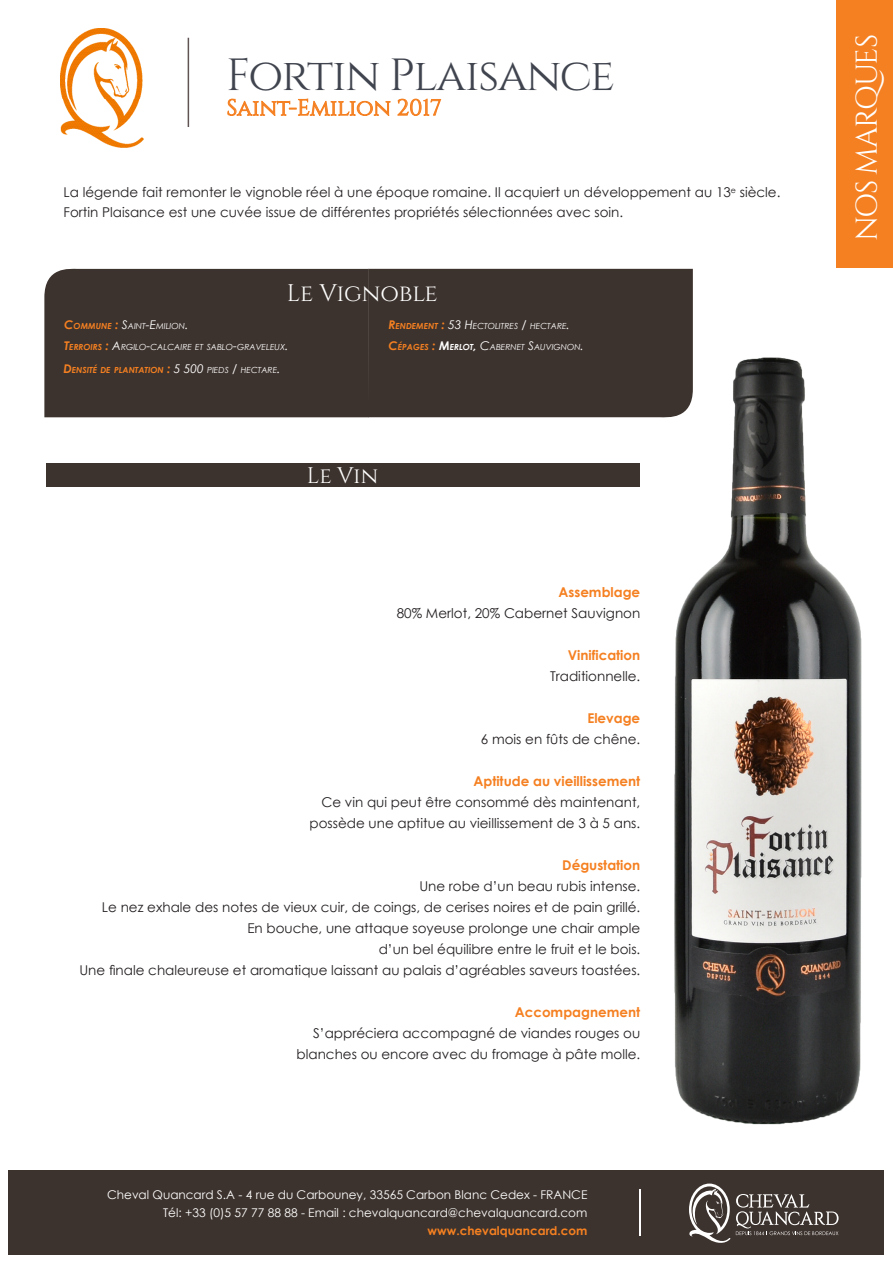
<style>
.page{position:relative;width:893px;height:1263px;background:#fff}
.page>*{position:absolute;margin:0;border:0;box-sizing:border-box;transform-origin:0 0}
.t1{font:45px "Cinzel";letter-spacing:-.03em;color:#40444e}
.t2{font:30px "Cinzel";letter-spacing:-.055em;color:#fff}
.t3{font:24px "Cinzel";letter-spacing:-.01em;color:#fff}
.t4{font:22.5px "Cinzel";color:#f58021}
.t5{font:22.5px "Cinzel";color:#fff}
.t6{font:13.5px "Century Gothic";color:#231f20}
.t7{font:700 13.5px "Century Gothic";color:#f58021}
.t8{font:12px "Century Gothic";color:#fff}
.t9{font:700 12px "Century Gothic";color:#f58021}
.t10{font:italic 8.4px "Century Gothic";color:#fff}
.t11{font:italic 700 8.4px "Century Gothic";color:#f58021}
.s1{font-weight:700;font-size:12px;color:#f58021}
.s2{font-weight:700;color:#f58021}
.s3{font-size:12px}
.s4{font-weight:400;font-size:12px;color:#fff}
.s5{font-weight:400;color:#fff}
.s6{font-weight:700;font-size:12px}
.s7{font-weight:700}
</style>
<div class="page">
<div style="left:9px;top:1170px;width:875px;height:84px;background:#3d332e"></div>
<svg style="left:227px;top:98px;width:164px;height:18px"></svg>
<svg style="left:397px;top:98px;width:45px;height:18px"></svg>
<img style="left:61px;top:29px;width:82px;height:118px">
<div style="left:46px;top:464px;width:593px;height:23px;background:#3d332e"></div>
<div style="left:368px;top:269px;width:325px;height:149px;background:#3d332e"></div>
<div style="left:44px;top:268px;width:325px;height:149px;background:#3d332e"></div>
<svg style="left:689px;top:1183px;width:41px;height:60px"></svg>
<svg style="left:736px;top:1194px;width:102px;height:41px"></svg>
<hr style="left:639px;top:1189px;width:1px;height:46px;background:#fff">
<hr style="left:188px;top:38px;width:1px;height:89px;background:#615353">
<img style="left:663px;top:357px;width:199px;height:768px">
<div style="left:837px;top:0;width:56px;height:267px;background:#f58021"></div>
<p class="t1" style="left:226px;top:48px;width:390px">Fortin Plaisance</p>
<p class="t4" style="left:227px;top:95px;width:216px">Saint-Emilion 2017</p>
<p class="t6" style="left:63px;top:183px;width:718px">La légende fait remonter le vignoble réel à une époque romaine. Il acquiert un développement au 13<sup>e</sup> siècle.</p>
<p class="t6" style="left:63px;top:202px;width:561px">Fortin Plaisance est une cuvée issue de différentes propriétés sélectionnées avec soin.</p>
<p class="t3" style="left:287px;top:279px;width:153px">Le Vignoble</p>
<p class="t10" style="left:64px;top:321px;width:126px"><span class="s1">C</span><span class="s2">OMMUNE</span> <span class="s1">:</span> <span class="s3">S</span>AINT<span class="s3">-E</span>MILION<span class="s3">.</span></p>
<p class="t11" style="left:63px;top:364px;width:219px"><span class="s3">D</span>ENSITÉ DE PLANTATION <span class="s3">:</span> <span class="s4">5 500</span> <span class="s5">PIEDS</span> <span class="s4">/</span> <span class="s5">HECTARE</span><span class="s4">.</span></p>
<p class="t10" style="left:64px;top:342px;width:226px"><span class="s1">T</span><span class="s2">ERROIRS</span> <span class="s1">:</span> <span class="s3">A</span>RGILO<span class="s3">-</span>CALCAIRE ET SABLO<span class="s3">-</span>GRAVELEUX<span class="s3">.</span></p>
<p class="t10" style="left:388px;top:321px;width:183px"><span class="s1">R</span><span class="s2">ENDEMENT</span> <span class="s1">:</span> <span class="s3">53 H</span>ECTOLITRES <span class="s3">/</span> HECTARE<span class="s3">.</span></p>
<p class="t10" style="left:388px;top:342px;width:197px"><span class="s1">C</span><span class="s2">ÉPAGES</span> <span class="s1">:</span> <span class="s6">M</span><span class="s7">ERLOT</span><span class="s6">,</span> <span class="s3">C</span>ABERNET <span class="s3">S</span>AUVIGNON<span class="s3">.</span></p>
<p class="t5" style="left:307px;top:462px;width:73px">Le Vin</p>
<p class="t7" style="left:558px;top:584px;width:83px">Assemblage</p>
<p class="t6" style="left:397px;top:604px;width:245px">80% Merlot, 20% Cabernet Sauvignon</p>
<p class="t7" style="left:568px;top:647px;width:74px">Vinification</p>
<p class="t6" style="left:550px;top:667px;width:92px">Traditionnelle.</p>
<p class="t7" style="left:587px;top:710px;width:54px">Elevage</p>
<p class="t6" style="left:481px;top:730px;width:161px">6 mois en fûts de chêne.</p>
<p class="t7" style="left:473px;top:773px;width:168px">Aptitude au vieillissement</p>
<p class="t6" style="left:321px;top:793px;width:320px">Ce vin qui peut être consommé dès maintenant,</p>
<p class="t6" style="left:309px;top:814px;width:332px">possède une aptitue au vieillissement de 3 à 5 ans.</p>
<p class="t7" style="left:562px;top:857px;width:80px">Dégustation</p>
<p class="t6" style="left:419px;top:877px;width:222px">Une robe d’un beau rubis intense.</p>
<p class="t6" style="left:102px;top:898px;width:540px">Le nez exhale des notes de vieux cuir, de coings, de cerises noires et de pain grillé.</p>
<p class="t6" style="left:247px;top:919px;width:394px">En bouche, une attaque soyeuse prolonge une chair ample</p>
<p class="t6" style="left:379px;top:940px;width:263px">d’un bel équilibre entre le fruit et le bois.</p>
<p class="t6" style="left:79px;top:961px;width:562px">Une finale chaleureuse et aromatique laissant au palais d’agréables saveurs toastées.</p>
<p class="t7" style="left:515px;top:1004px;width:127px">Accompagnement</p>
<p class="t6" style="left:313px;top:1024px;width:329px">S’appréciera accompagné de viandes rouges ou</p>
<p class="t6" style="left:297px;top:1045px;width:345px">blanches ou encore avec du fromage à pâte molle.</p>
<p class="t8" style="left:107px;top:1187px;width:482px">Cheval Quancard S.A - 4 rue du Carbouney, 33565 Carbon Blanc Cedex - FRANCE</p>
<p class="t8" style="left:163px;top:1205px;width:426px">Tél: +33 (0)5 57 77 88 88 - Email : chevalquancard@chevalquancard.com</p>
<p class="t9" style="left:428px;top:1223px;width:161px">www.chevalquancard.com</p>
<p class="t2" style="left:849px;top:241px;width:209px;rotate:-90deg">NOS MARQUES</p>
</div>
